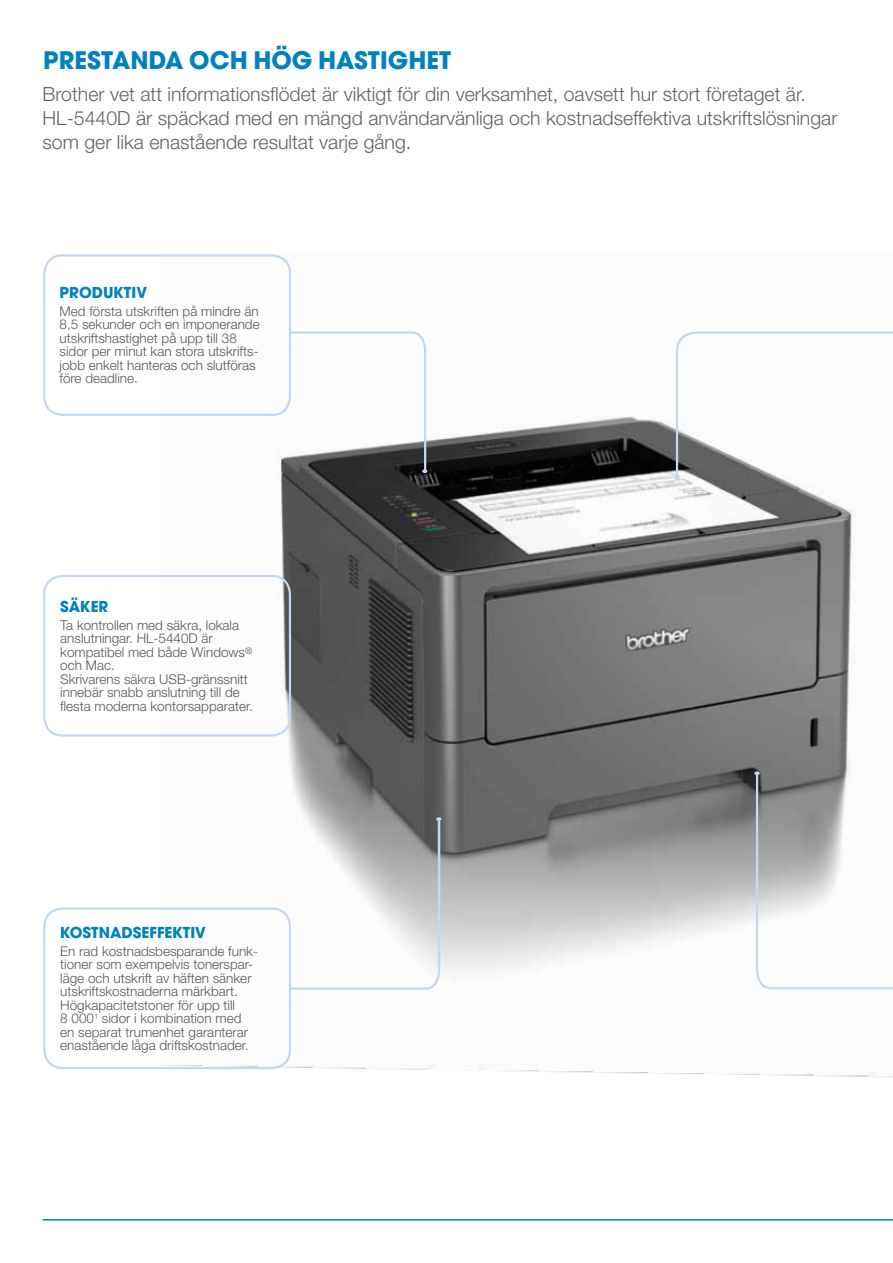
<style>
.page{position:relative;width:893px;height:1263px;background:#fff}
.page>*{position:absolute;margin:0;border:0;box-sizing:border-box;transform-origin:0 0}
.t1{font:24px "Avant Garde Gothic Bd ITC";color:#0082c0}
.t2{font:300 19.5px/24px "Helvetica Neue LT Std";color:#636466}
.t3{font:15px "Avant Garde Gothic Bd ITC";color:#0082c0}
.t4{font:300 13.5px/13.5px "Helvetica Neue LT Std";color:#58595b}
</style>
<div class="page">
<img style="left:161px;top:257px;width:732px;height:820px">
<div style="left:43px;top:254px;width:248px;height:162px;border:2px solid #c6d8f0;border-radius:18px"></div>
<svg style="left:289px;top:817px;width:152px;height:174px"></svg>
<svg style="left:754px;top:771px;width:139px;height:219px"></svg>
<div style="left:43px;top:907px;width:248px;height:162px;border:2px solid #c6d8f0;border-radius:18px"></div>
<svg style="left:289px;top:330px;width:138px;height:144px"></svg>
<svg style="left:674px;top:330px;width:219px;height:150px"></svg>
<div style="left:43px;top:575px;width:248px;height:162px;border:2px solid #c6d8f0;border-radius:18px"></div>
<hr style="left:43px;top:1219px;width:850px;height:1px;background:#0082c0">
<h1 class="t1" style="left:43px;top:44px;width:410px">PRESTANDA OCH HÖG HASTIGHET</h1>
<p class="t2" style="left:43px;top:82px;width:796px">Brother vet att informationsflödet är viktigt för din verksamhet, oavsett hur stort företaget är.<br>HL-5440D är späckad med en mängd användarvänliga och kostnadseffektiva utskriftslösningar som ger lika enastående resultat varje gång.</p>
<p class="t3" style="left:60px;top:283px;width:89px">PRODUKTIV</p>
<p class="t4" style="left:60px;top:304px;width:202px">Med första utskriften på mindre än<br>8,5 sekunder och en imponerande utskriftshastighet på upp till 38 sidor per minut kan stora utskrifts&shy;jobb enkelt hanteras och slutföras före deadline.</p>
<p class="t3" style="left:60px;top:596px;width:50px">SÄKER</p>
<p class="t4" style="left:60px;top:618px;width:194px">Ta kontrollen med säkra, lokala anslutningar. HL-5440D är kompatibel med både Windows<sup>® </sup>och Mac.<br>Skrivarens säkra USB-gränssnitt innebär snabb anslutning till de flesta moderna kontorsapparater.</p>
<p class="t3" style="left:60px;top:922px;width:147px">KOSTNADSEFFEKTIV</p>
<p class="t4" style="left:60px;top:944px;width:199px">En rad kostnadsbesparande funk&shy;tioner som exempelvis tonerspar&shy;läge och utskrift av häften sänker utskriftskostnaderna märkbart.<br>Högkapacitetstoner för upp till<br>8 000<sup>1</sup> sidor i kombination med en separat trumenhet garanterar enastående låga driftskostnader.</p>
</div>
